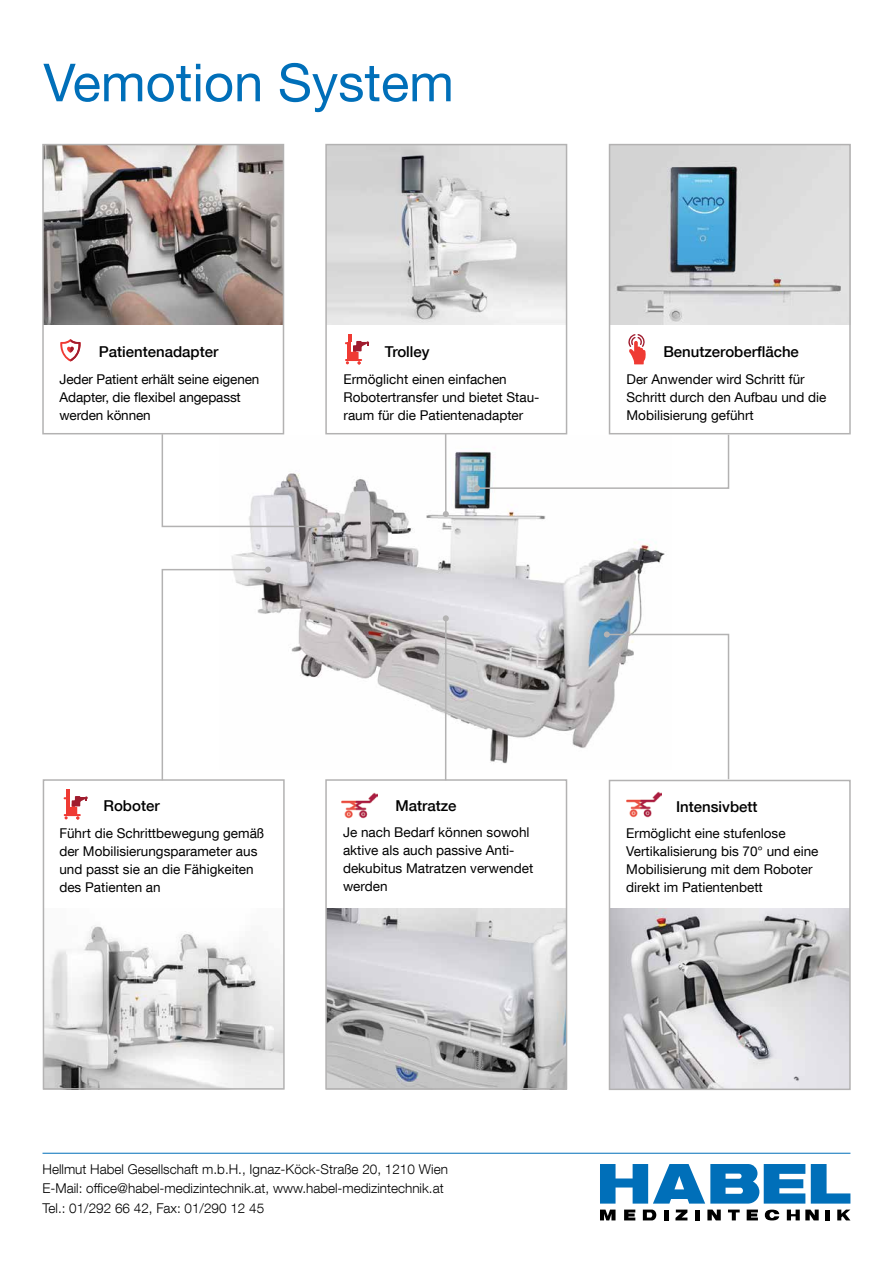
<style>
.page{position:relative;width:893px;height:1263px;background:#fff}
.page>*{position:absolute;margin:0;border:0;box-sizing:border-box;transform-origin:0 0}
.t1{font:52.5px "Helvetica Neue LT Com";color:#006fb9}
.t2{font:500 15px "Helvetica Neue LT Com";color:#000}
.t3{font:13.5px/18px "Helvetica Neue LT Com";color:#000}
.t4{font:300 13.5px/19.5px "Helvetica Neue LT Com";color:#000}
</style>
<div class="page">
<hr style="left:43px;top:1153px;width:807px;height:1px;background:#006fb9">
<svg style="left:675px;top:1209px;width:12px;height:11px"></svg>
<svg style="left:747px;top:1209px;width:11px;height:11px"></svg>
<svg style="left:624px;top:1209px;width:11px;height:11px"></svg>
<hr style="left:664px;top:1209px;width:4px;height:11px;background:#000">
<hr style="left:695px;top:1209px;width:4px;height:11px;background:#000">
<div style="left:825px;top:1209px;width:5px;height:11px;background:#000"></div>
<svg style="left:837px;top:1209px;width:13px;height:11px"></svg>
<svg style="left:707px;top:1209px;width:14px;height:11px"></svg>
<svg style="left:728px;top:1209px;width:12px;height:11px"></svg>
<svg style="left:787px;top:1209px;width:32px;height:11px"></svg>
<svg style="left:765px;top:1209px;width:14px;height:11px"></svg>
<svg style="left:600px;top:1209px;width:15px;height:11px"></svg>
<svg style="left:643px;top:1209px;width:13px;height:11px"></svg>
<svg style="left:811px;top:1164px;width:39px;height:39px"></svg>
<svg style="left:600px;top:1164px;width:205px;height:39px"></svg>
<img style="left:231px;top:452px;width:434px;height:312px">
<img style="left:45px;top:147px;width:236px;height:178px">
<img style="left:46px;top:925px;width:236px;height:161px">
<img style="left:612px;top:147px;width:236px;height:178px">
<svg style="left:628px;top:334px;width:18px;height:30px"></svg>
<img style="left:612px;top:909px;width:236px;height:178px">
<img style="left:328px;top:147px;width:236px;height:178px">
<img style="left:328px;top:909px;width:236px;height:177px">
<svg style="left:60px;top:339px;width:21px;height:22px"></svg>
<svg style="left:345px;top:334px;width:24px;height:30px"></svg>
<svg style="left:64px;top:789px;width:24px;height:30px"></svg>
<img style="left:342px;top:792px;width:35px;height:26px">
<img style="left:626px;top:791px;width:36px;height:26px">
<hr style="left:445px;top:434px;width:2px;height:80px;background:#b3b2b2">
<svg style="left:443px;top:511px;width:6px;height:6px"></svg>
<hr style="left:445px;top:618px;width:2px;height:162px;background:#b3b2b2">
<svg style="left:443px;top:615px;width:6px;height:6px"></svg>
<svg style="left:161px;top:433px;width:170px;height:96px"></svg>
<svg style="left:474px;top:433px;width:256px;height:58px"></svg>
<svg style="left:604px;top:631px;width:126px;height:150px"></svg>
<svg style="left:161px;top:567px;width:110px;height:212px"></svg>
<div style="left:42px;top:144px;width:242px;height:290px;border:2px solid #b3b2b2"></div>
<div style="left:43px;top:779px;width:242px;height:310px;border:2px solid #b3b2b2"></div>
<div style="left:609px;top:144px;width:242px;height:290px;border:2px solid #b3b2b2"></div>
<div style="left:609px;top:780px;width:242px;height:310px;border:2px solid #b3b2b2"></div>
<div style="left:325px;top:144px;width:242px;height:290px;border:2px solid #b3b2b2"></div>
<div style="left:325px;top:779px;width:242px;height:310px;border:2px solid #b3b2b2"></div>
<h1 class="t1" style="left:43px;top:50px;width:412px">Vemotion System</h1>
<p class="t2" style="left:99px;top:343px;width:121px">Patientenadapter</p>
<p class="t3" style="left:60px;top:370px;width:201px">Jeder Patient erhält seine eigenen<br>Adapter, die flexibel angepasst werden können</p>
<p class="t2" style="left:385px;top:343px;width:46px">Trolley</p>
<p class="t3" style="left:343px;top:370px;width:198px">Ermöglicht einen einfachen<br>Robotertransfer und bietet Stau&shy;raum für die Patientenadapter</p>
<p class="t2" style="left:663px;top:343px;width:137px">Benutzeroberfläche</p>
<p class="t3" style="left:626px;top:370px;width:201px">Der Anwender wird Schritt für<br>Schritt durch den Aufbau und die<br>Mobilisierung geführt</p>
<p class="t2" style="left:104px;top:797px;width:58px">Roboter</p>
<p class="t3" style="left:59px;top:824px;width:207px">Führt die Schrittbewegung gemäß der Mobilisierungsparameter aus und passt sie an die Fähigkeiten des Patienten an</p>
<p class="t2" style="left:395px;top:796px;width:63px">Matratze</p>
<p class="t3" style="left:343px;top:823px;width:192px">Je nach Bedarf können sowohl aktive als auch passive Anti&shy;dekubitus Matratzen verwendet werden</p>
<p class="t2" style="left:676px;top:797px;width:83px">Intensivbett</p>
<p class="t3" style="left:626px;top:824px;width:194px">Ermöglicht eine stufenlose<br>Vertikalisierung bis 70° und eine<br>Mobilisierung mit dem Roboter direkt im Patientenbett</p>
<p class="t4" style="left:43px;top:1159px;width:407px">Hellmut Habel Gesellschaft m.b.H., Ignaz-Köck-Straße 20, 1210 Wien<br>E-Mail: office@habel-medizintechnik.at, www.habel-medizintechnik.at<br>Tel.: 01/292 66 42, Fax: 01/290 12 45</p>
</div>
